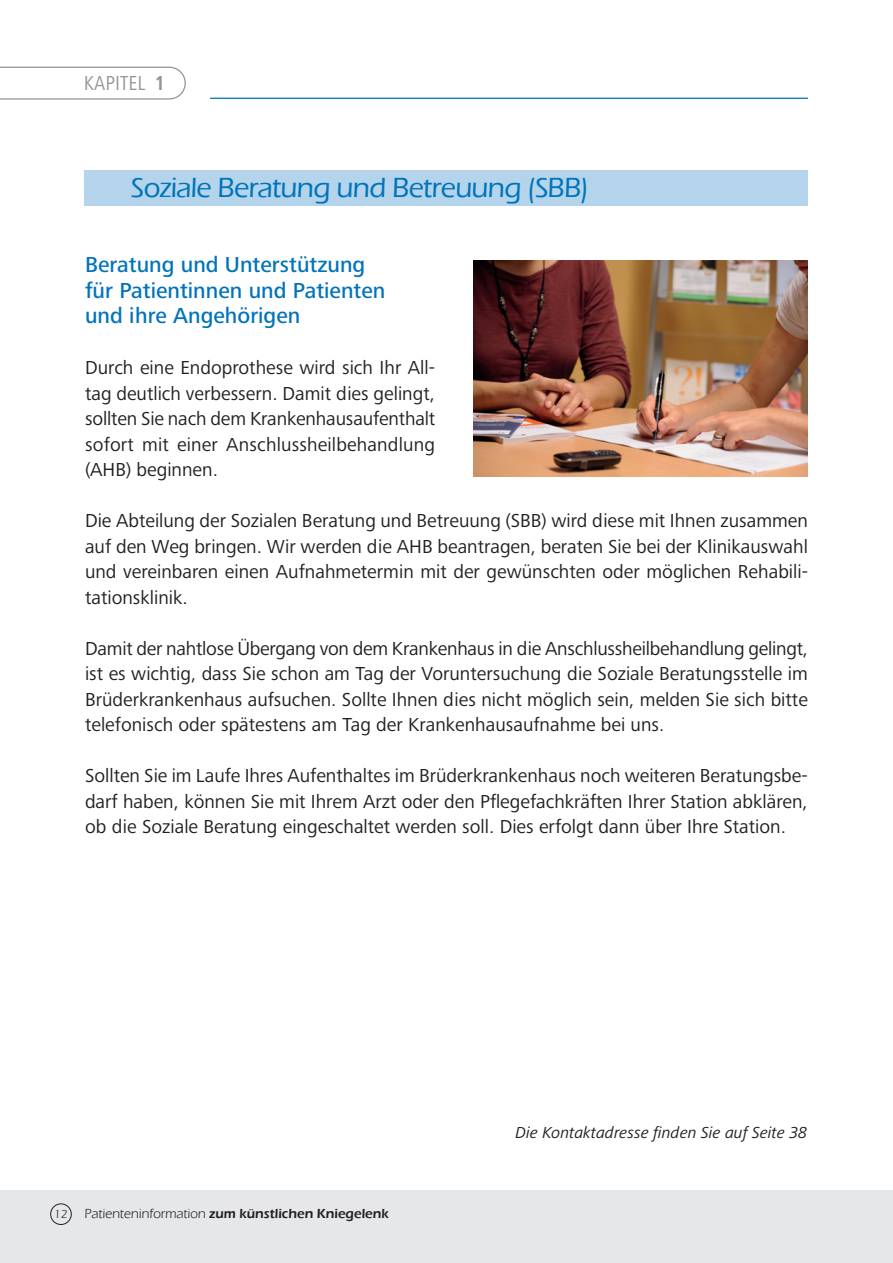
<style>
.page{position:relative;width:893px;height:1263px;background:#fff}
.page>*{position:absolute;margin:0;border:0;box-sizing:border-box;transform-origin:0 0}
.t1{font:500 28.5px "Eras ITC";letter-spacing:-.025em;color:#0073bc}
.t2{font:500 22.5px/25.5px "Frutiger Next Pro";color:#0073bc}
.t3{font:condensed 21px "Frutiger Next Pro";color:#939598}
.t4{font:19.5px/25.5px "Frutiger Next Pro";color:#231f20;text-align:justify}
.t5{font:italic 16.5px "Frutiger Next Pro";color:#231f20}
.t6{font:600 13.5px "Eras ITC";color:#231f20}
.t7{font:12px "ITC Eras LT";color:#231f20}
.s1{font-weight:700}
.s2{font-family:"ITC Eras LT";font-weight:400}
</style>
<div class="page">
<svg style="left:0;top:66px;width:186px;height:34px"></svg>
<div style="left:0;top:1190px;width:893px;height:73px;background:#e6e7e9"></div>
<hr style="left:210px;top:98px;width:598px;height:1px;background:#0073bc">
<div style="left:50px;top:1203px;width:22px;height:22px;border:1px solid #231f20;border-radius:50%"></div>
<div style="left:85px;top:170px;width:723px;height:36px;background:#b3d4ea"></div>
<img style="left:473px;top:260px;width:335px;height:216px">
<p class="t3" style="left:84px;top:71px;width:83px">KAPITEL <span class="s1">1</span></p>
<h1 class="t1" style="left:131px;top:172px;width:460px">Soziale Beratung und Betreuung (SBB)</h1>
<p class="t2" style="left:85px;top:252px;width:302px">Beratung und Unterstützung für Patientinnen und Patienten und ihre Angehörigen</p>
<p class="t4" style="left:85px;top:355px;width:352px">Durch eine Endoprothese wird sich Ihr All&shy;tag deutlich verbessern. Damit dies gelingt, sollten Sie nach dem Krankenhausaufenthalt sofort mit einer Anschlussheilbehandlung (AHB) beginnen.</p>
<p class="t4" style="left:85px;top:508px;width:724px">Die Abteilung der Sozialen Beratung und Betreuung (SBB) wird diese mit Ihnen zusammen auf den Weg bringen. Wir werden die AHB beantragen, beraten Sie bei der Klinikauswahl und vereinbaren einen Aufnahmetermin mit der gewünschten oder möglichen Rehabili&shy;tationsklinik.</p>
<p class="t4" style="left:85px;top:635px;width:725px">Damit der nahtlose Übergang von dem Krankenhaus in die Anschlussheilbehandlung gelingt, ist es wichtig, dass Sie schon am Tag der Voruntersuchung die Soziale Beratungsstelle im Brüderkrankenhaus aufsuchen. Sollte Ihnen dies nicht möglich sein, melden Sie sich bitte telefonisch oder spätestens am Tag der Krankenhausaufnahme bei uns.</p>
<p class="t4" style="left:85px;top:763px;width:724px">Sollten Sie im Laufe Ihres Aufenthaltes im Brüderkrankenhaus noch weiteren Beratungsbe&shy;darf haben, können Sie mit Ihrem Arzt oder den Pflegefachkräften Ihrer Station abklären, ob die Soziale Beratung eingeschaltet werden soll. Dies erfolgt dann über Ihre Station.</p>
<p class="t7" style="left:54px;top:1208px;width:15px">12</p>
<p class="t6" style="left:85px;top:1206px;width:306px"><span class="s2">Patienteninformation</span> zum künstlichen Kniegelenk</p>
<p class="t5" style="left:515px;top:1123px;width:293px">Die Kontaktadresse finden Sie auf Seite 38</p>
</div>
